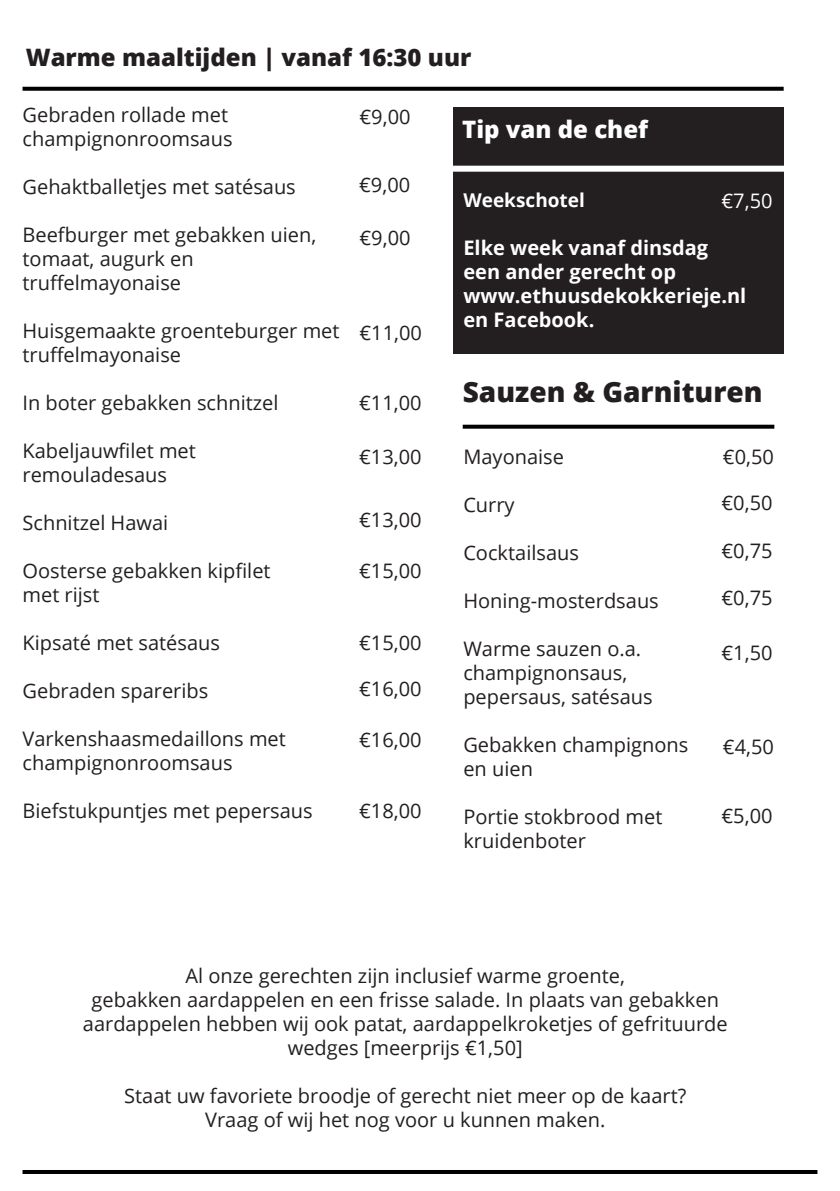
<style>
.page{position:relative;width:840px;height:1191px;background:#fff}
.page>*{position:absolute;margin:0;border:0;box-sizing:border-box;transform-origin:0 0}
.t1{font:800 28px "Open Sans";color:#231f20}
.t2{font:800 24px "Open Sans";color:#231f20}
.t3{font:800 24px "Open Sans";color:#fff}
.t4{font:20px/24px "Open Sans";color:#231f20}
.t5{font:700 20px "Open Sans";color:#fff}
.t6{font:20px "Open Sans";color:#fff}
.t7{font:700 19px "Open Sans";color:#fff}
</style>
<div class="page">
<svg style="left:22px;top:87px;width:761px;height:4px;background:#101010"></svg>
<div style="left:453px;top:107px;width:330px;height:246px;background:#231f20"></div>
<svg style="left:462px;top:425px;width:312px;height:4px"></svg>
<hr style="left:22px;top:1170px;width:795px;height:4px;background:#000">
<div style="left:449px;top:166px;width:338px;height:6px;background:#fff"></div>
<p class="t2" style="left:26px;top:39px;width:447px">Warme maaltijden | vanaf 16:30 uur</p>
<p class="t4" style="left:22px;top:102px;width:207px">Gebraden rollade met</p>
<p class="t4" style="left:22px;top:126px;width:211px">champignonroomsaus</p>
<p class="t4" style="left:22px;top:174px;width:275px">Gehaktballetjes met satésaus</p>
<p class="t4" style="left:22px;top:222px;width:295px">Beefburger met gebakken uien,</p>
<p class="t4" style="left:22px;top:246px;width:173px">tomaat, augurk en</p>
<p class="t4" style="left:22px;top:270px;width:160px">truffelmayonaise</p>
<p class="t4" style="left:22px;top:318px;width:318px">Huisgemaakte groenteburger met truffelmayonaise</p>
<p class="t4" style="left:22px;top:390px;width:257px">In boter gebakken schnitzel</p>
<p class="t4" style="left:22px;top:438px;width:175px">Kabeljauwfilet met</p>
<p class="t4" style="left:22px;top:462px;width:146px">remouladesaus</p>
<p class="t4" style="left:22px;top:510px;width:147px">Schnitzel Hawai</p>
<p class="t4" style="left:22px;top:558px;width:249px">Oosterse gebakken kipfilet</p>
<p class="t4" style="left:22px;top:582px;width:78px">met rijst</p>
<p class="t4" style="left:22px;top:630px;width:199px">Kipsaté met satésaus</p>
<p class="t4" style="left:22px;top:678px;width:187px">Gebraden spareribs</p>
<p class="t4" style="left:22px;top:726px;width:265px">Varkenshaasmedaillons met</p>
<p class="t4" style="left:22px;top:750px;width:211px">champignonroomsaus</p>
<p class="t4" style="left:22px;top:798px;width:291px">Biefstukpuntjes met pepersaus</p>
<p class="t4" style="left:359px;top:104px;width:53px">€9,00</p>
<p class="t3" style="left:462px;top:111px;width:187px">Tip van de chef</p>
<p class="t4" style="left:359px;top:172px;width:53px">€9,00</p>
<p class="t4" style="left:359px;top:225px;width:53px">€9,00</p>
<p class="t7" style="left:463px;top:187px;width:123px">Weekschotel</p>
<p class="t5" style="left:463px;top:234px;width:246px">Elke week vanaf dinsdag</p>
<p class="t5" style="left:463px;top:258px;width:214px">een ander gerecht op</p>
<p class="t5" style="left:463px;top:282px;width:284px">www.ethuusdekokkerieje.nl</p>
<p class="t5" style="left:463px;top:306px;width:132px">en Facebook.</p>
<p class="t6" style="left:721px;top:187px;width:53px">€7,50</p>
<p class="t4" style="left:359px;top:320px;width:64px">€11,00</p>
<p class="t1" style="left:462px;top:370px;width:301px">Sauzen &amp; Garnituren</p>
<p class="t4" style="left:359px;top:390px;width:64px">€11,00</p>
<p class="t4" style="left:359px;top:444px;width:64px">€13,00</p>
<p class="t4" style="left:463px;top:444px;width:102px">Mayonaise</p>
<p class="t4" style="left:463px;top:492px;width:53px">Curry</p>
<p class="t4" style="left:463px;top:540px;width:117px">Cocktailsaus</p>
<p class="t4" style="left:463px;top:588px;width:197px">Honing-mosterdsaus</p>
<p class="t4" style="left:463px;top:636px;width:179px">Warme sauzen o.a. champignonsaus,</p>
<p class="t4" style="left:463px;top:684px;width:191px">pepersaus, satésaus</p>
<p class="t4" style="left:463px;top:732px;width:226px">Gebakken champignons</p>
<p class="t4" style="left:463px;top:756px;width:71px">en uien</p>
<p class="t4" style="left:463px;top:804px;width:200px">Portie stokbrood met</p>
<p class="t4" style="left:463px;top:828px;width:124px">kruidenboter</p>
<p class="t4" style="left:722px;top:444px;width:53px">€0,50</p>
<p class="t4" style="left:721px;top:490px;width:53px">€0,50</p>
<p class="t4" style="left:721px;top:538px;width:53px">€0,75</p>
<p class="t4" style="left:721px;top:585px;width:53px">€0,75</p>
<p class="t4" style="left:721px;top:640px;width:53px">€1,50</p>
<p class="t4" style="left:359px;top:507px;width:64px">€13,00</p>
<p class="t4" style="left:359px;top:558px;width:64px">€15,00</p>
<p class="t4" style="left:359px;top:630px;width:64px">€15,00</p>
<p class="t4" style="left:359px;top:676px;width:64px">€16,00</p>
<p class="t4" style="left:359px;top:727px;width:64px">€16,00</p>
<p class="t4" style="left:722px;top:734px;width:53px">€4,50</p>
<p class="t4" style="left:359px;top:798px;width:64px">€18,00</p>
<p class="t4" style="left:721px;top:803px;width:53px">€5,00</p>
<p class="t4" style="left:185px;top:963px;width:440px">Al onze gerechten zijn inclusief warme groente,</p>
<p class="t4" style="left:92px;top:987px;width:628px">gebakken aardappelen en een frisse salade. In plaats van gebakken</p>
<p class="t4" style="left:83px;top:1011px;width:646px">aardappelen hebben wij ook patat, aardappelkroketjes of gefrituurde</p>
<p class="t4" style="left:288px;top:1035px;width:236px">wedges [meerprijs €1,50]</p>
<p class="t4" style="left:124px;top:1083px;width:563px">Staat uw favoriete broodje of gerecht niet meer op de kaart?</p>
<p class="t4" style="left:205px;top:1107px;width:401px">Vraag of wij het nog voor u kunnen maken.</p>
</div>
